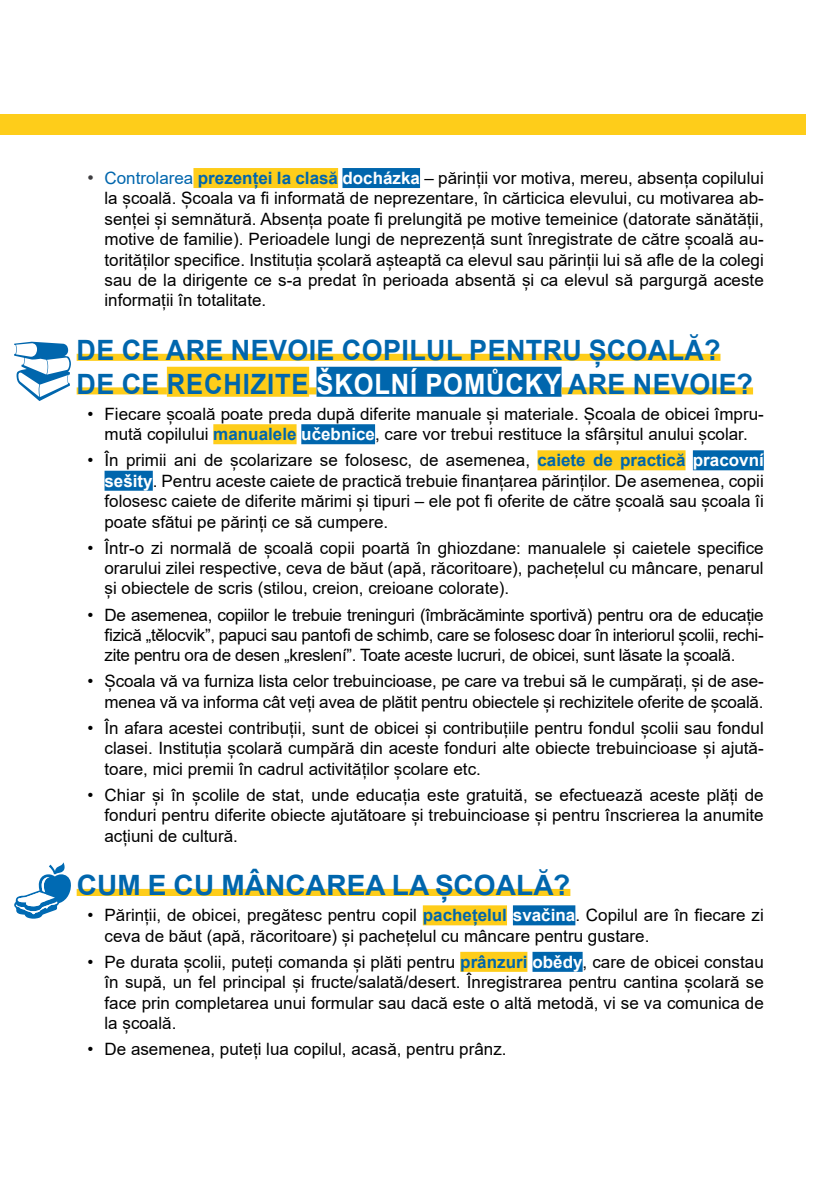
<style>
.page{position:relative;width:840px;height:1191px;background:#fff}
.page>*{position:absolute;margin:0;border:0;box-sizing:border-box;transform-origin:0 0}
.t1{font:700 28px "Arial";letter-spacing:.035em;color:#0066ad;scale:.96 1}
.t2{font:700 28px "Arial";letter-spacing:.035em;color:#0066ad}
.t3{font:700 28px "Arial";color:#fff;scale:.91 1}
.t4{font:17px/20.4px "Arial";color:#000;text-align:justify}
.s1{font-size:18px;color:#3e3d40}
.s2{color:#0066ad}
.s3{font-weight:700;color:#0066ad}
.s4{font-weight:700;color:#fff}
.s5{color:#fff}
</style>
<div class="page">
<div style="left:0;top:114px;width:805px;height:20px;background:#fecd1a"></div>
<div style="left:193px;top:168px;width:145px;height:20px;background:#fecd1a"></div>
<div style="left:342px;top:168px;width:78px;height:20px;background:#0066ad"></div>
<div style="left:77px;top:354px;width:643px;height:7px;background:#fecd1a"></div>
<div style="left:77px;top:387px;width:90px;height:7px;background:#fecd1a"></div>
<div style="left:167px;top:367px;width:142px;height:30px;background:#fecd1a"></div>
<div style="left:309px;top:387px;width:7px;height:7px;background:#fecd1a"></div>
<div style="left:316px;top:367px;width:245px;height:30px;background:#0066ad"></div>
<div style="left:561px;top:387px;width:191px;height:7px;background:#fecd1a"></div>
<div style="left:213px;top:424px;width:83px;height:20px;background:#fecd1a"></div>
<div style="left:301px;top:424px;width:74px;height:20px;background:#0066ad"></div>
<div style="left:537px;top:450px;width:148px;height:20px;background:#fecd1a"></div>
<div style="left:692px;top:450px;width:71px;height:20px;background:#0066ad"></div>
<div style="left:104px;top:471px;width:49px;height:20px;background:#0066ad"></div>
<div style="left:77px;top:889px;width:493px;height:7px;background:#fecd1a"></div>
<div style="left:422px;top:905px;width:84px;height:20px;background:#fecd1a"></div>
<div style="left:512px;top:905px;width:63px;height:20px;background:#0066ad"></div>
<div style="left:460px;top:951px;width:67px;height:20px;background:#fecd1a"></div>
<div style="left:532px;top:951px;width:50px;height:20px;background:#0066ad"></div>
<svg style="left:14px;top:342px;width:57px;height:59px"></svg>
<svg style="left:14px;top:862px;width:57px;height:56px"></svg>
<p class="t4" style="left:104px;top:168px;width:660px;text-indent:-17px"><span class="s1">•</span> <span class="s2">Controlarea</span> <span class="s3">prezenței la clasă</span> <span class="s4">docházka</span> – părinții vor motiva, mereu, absența copilului la școală. Școala va fi informată de neprezentare, în cărticica elevului, cu motivarea ab&shy;senței și semnătură. Absența poate fi prelungită pe motive temeinice (datorate sănătății, motive de familie). Perioadele lungi de neprezență sunt înregistrate de către școală au&shy;torităților specifice. Instituția școlară așteaptă ca elevul sau părinții lui să afle de la colegi sau de la dirigente ce s-a predat în perioada absentă și ca elevul să pargurgă aceste informații în totalitate.</p>
<h1 class="t1" style="left:77px;top:330px;width:114px">Dece are</h1>
<h1 class="t1" style="left:231px;top:330px;width:19px">nevoie</h1>
<h1 class="t1" style="left:342px;top:330px;width:19px">copilul</h1>
<h1 class="t1" style="left:469px;top:330px;width:20px">pentru</h1>
<h1 class="t1" style="left:588px;top:330px;width:21px">școală</h1>
<h1 class="t1" style="left:703px;top:330px;width:19px">?</h1>
<h1 class="t1" style="left:77px;top:364px;width:308px">De ce rechizite <span class="s5">školn</span></h1>
<h1 class="t3" style="left:410px;top:364px;width:39px">í pom</h1>
<h1 class="t3" style="left:486px;top:364px;width:112px">ůcky <span class="s2">are</span></h1>
<h1 class="t1" style="left:632px;top:364px;width:19px">nevoie</h1>
<h1 class="t1" style="left:736px;top:364px;width:19px">?</h1>
<p class="t4" style="left:87px;top:403px;width:677px;text-align:center">• Fiecare școală poate preda după diferite manuale și materiale. Școala de obicei împru&shy;mută copilului <span class="s3">manualele</span> <span class="s4">učebnice</span>, care vor trebui restituce la sfârșitul anului școlar.</p>
<p class="t4" style="left:104px;top:450px;width:660px;text-indent:-17px">• În primii ani de școlarizare se folosesc, de asemenea, <span class="s3">caiete de practică</span> <span class="s4">pracovní sešity</span>. Pentru aceste caiete de practică trebuie finanțarea părinților. De asemenea, copii folosesc caiete de diferite mărimi și tipuri – ele pot fi oferite de către școală sau școala îi poate sfătui pe părinți ce să cumpere.</p>
<p class="t4" style="left:104px;top:537px;width:660px;text-indent:-17px">• Într-o zi normală de școală copii poartă în ghiozdane: manualele și caietele specifice orarului zilei respective, ceva de băut (apă, răcoritoare), pachețelul cu mâncare, penarul și obiectele de scris (stilou, creion, creioane colorate).</p>
<p class="t4" style="left:104px;top:604px;width:660px;text-indent:-17px">• De asemenea, copiilor le trebuie treninguri (îmbrăcăminte sportivă) pentru ora de educație fizică „tělocvik”, papuci sau pantofi de schimb, care se folosesc doar în interiorul școlii, rechi&shy;zite pentru ora de desen „kreslení”. Toate aceste lucruri, de obicei, sunt lăsate la școală.</p>
<p class="t4" style="left:87px;top:671px;width:677px;text-align:right">• Școala vă va furniza lista celor trebuincioase, pe care va trebui să le cumpărați, și de ase&shy;menea vă va informa cât veți avea de plătit pentru obiectele și rechizitele oferite de școală.</p>
<p class="t4" style="left:104px;top:717px;width:660px;text-indent:-17px">• În afara acestei contribuții, sunt de obicei și contribuțiile pentru fondul școlii sau fondul clasei. Instituția școlară cumpără din aceste fonduri alte obiecte trebuincioase și ajută&shy;toare, mici premii în cadrul activităților școlare etc.</p>
<p class="t4" style="left:104px;top:784px;width:660px;text-indent:-17px">• Chiar și în școlile de stat, unde educația este gratuită, se efectuează aceste plăți de fonduri pentru diferite obiecte ajutătoare și trebuincioase și pentru înscrierea la anumite acțiuni de cultură.</p>
<h1 class="t2" style="left:77px;top:865px;width:210px">Cum ecu mâncarea</h1>
<h1 class="t2" style="left:391px;top:865px;width:64px">la școală</h1>
<h1 class="t2" style="left:553px;top:865px;width:19px">?</h1>
<p class="t4" style="left:104px;top:905px;width:660px;text-indent:-17px">• Părinții, de obicei, pregătesc pentru copil <span class="s3">pachețelul</span> <span class="s4">svačina</span>. Copilul are în fiecare zi ceva de băut (apă, răcoritoare) și pachețelul cu mâncare pentru gustare.</p>
<p class="t4" style="left:104px;top:951px;width:660px;text-indent:-17px">• Pe durata școlii, puteți comanda și plăti pentru <span class="s3">prânzuri</span> <span class="s4">obědy</span>, care de obicei constau în supă, un fel principal și fructe/salată/desert. Înregistrarea pentru cantina școlară se face prin completarea unui formular sau dacă este o altă metodă, vi se va comunica de la școală.</p>
<p class="t4" style="left:87px;top:1038px;width:420px">• De asemenea, puteți lua copilul, acasă, pentru prânz.</p>
</div>
